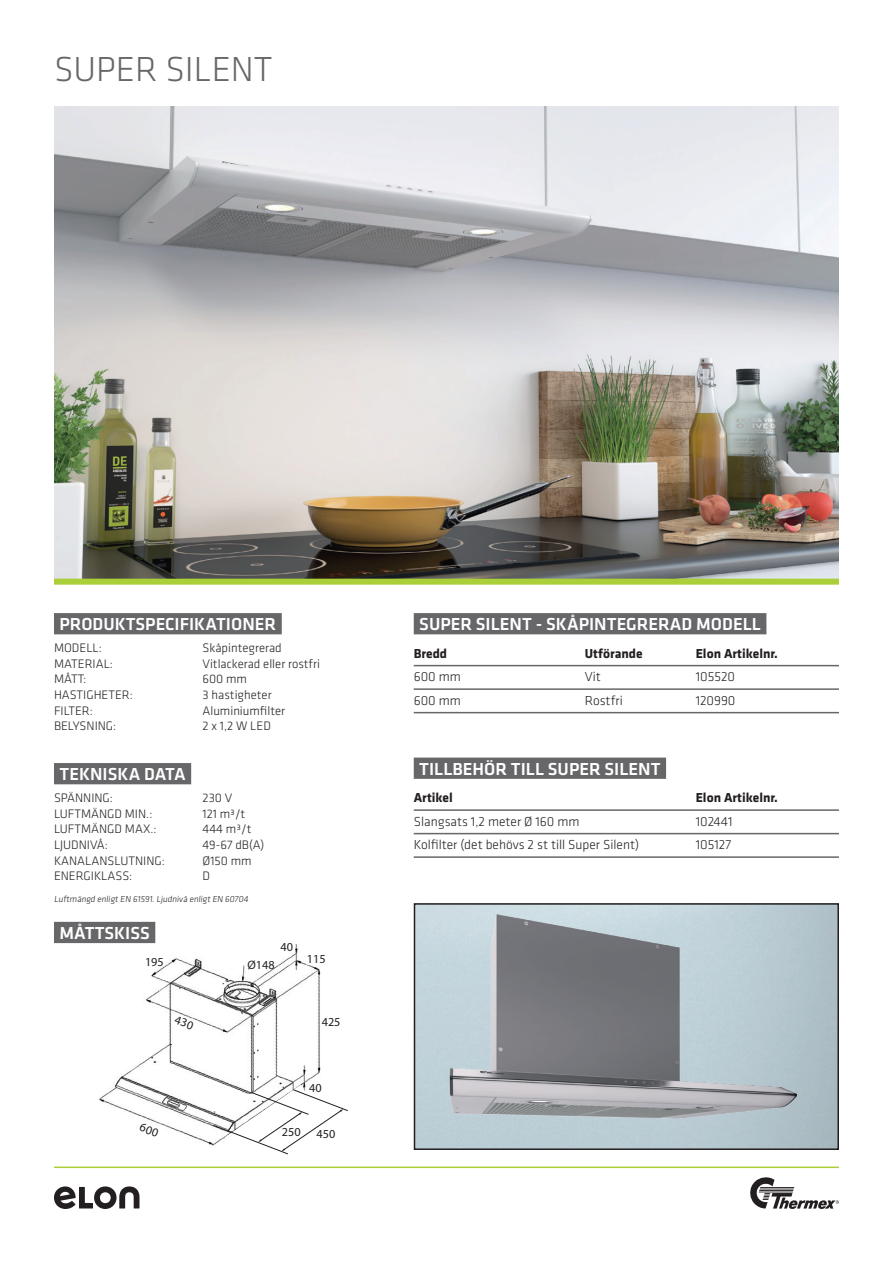
<style>
.page{position:relative;width:893px;height:1263px;background:#fff}
.page>*{position:absolute;margin:0;border:0;box-sizing:border-box;transform-origin:0 0}
.t1{font:300 36px "Klavika";color:#67676a}
.t2{font:500 18px "Klavika";color:#fff}
.t3{font:300 13.5px "Klavika";color:#231f20}
.t4{font:700 13.5px "Klavika";color:#231f20}
.t5{font:300 12.75px "Klavika";color:#231f20}
.t6{font:12.3px "Myriad Pro";color:#231f20}
.t7{font:300 9px "Klavika";color:#231f20}
</style>
<div class="page">
<svg style="left:750px;top:1177px;width:89px;height:32px"></svg>
<svg style="left:54px;top:1186px;width:85px;height:23px"></svg>
<hr style="left:54px;top:1166px;width:785px;height:2px;background:#abcf38">
<img style="left:96px;top:936px;width:225px;height:202px">
<svg style="left:195px;top:1077px;width:153px;height:78px"></svg>
<div style="left:414px;top:613px;width:352px;height:21px;background:#67676a"></div>
<hr style="left:414px;top:665px;width:425px;height:1px;background:#67676a">
<hr style="left:414px;top:688px;width:425px;height:2px;background:#67676a">
<hr style="left:414px;top:712px;width:425px;height:1px;background:#67676a">
<div style="left:414px;top:757px;width:252px;height:22px;background:#67676a"></div>
<hr style="left:414px;top:809px;width:425px;height:2px;background:#67676a">
<hr style="left:414px;top:833px;width:425px;height:1px;background:#67676a">
<hr style="left:414px;top:856px;width:425px;height:2px;background:#67676a">
<div style="left:54px;top:613px;width:228px;height:21px;background:#67676a"></div>
<div style="left:54px;top:763px;width:137px;height:21px;background:#67676a"></div>
<div style="left:54px;top:922px;width:101px;height:21px;background:#67676a"></div>
<img style="left:54px;top:106px;width:785px;height:473px">
<div style="left:54px;top:579px;width:785px;height:6px;background:#abcf38"></div>
<div style="left:414px;top:903px;width:425px;height:247px;border:2px solid #231f20"></div>
<img style="left:419px;top:908px;width:420px;height:234px">
<svg style="left:174px;top:1016px;width:20px;height:14px"></svg>
<svg style="left:139px;top:1123px;width:20px;height:14px"></svg>
<h1 class="t1" style="left:54px;top:47px;width:220px">SUPER SILENT</h1>
<h2 class="t2" style="left:60px;top:612px;width:218px">PRODUKTSPECIFIKATIONER</h2>
<p class="t5" style="left:54px;top:640px;width:49px">MODELL:</p>
<p class="t5" style="left:202px;top:640px;width:81px">Skåpintegrerad</p>
<p class="t5" style="left:54px;top:656px;width:60px">MATERIAL:</p>
<p class="t5" style="left:202px;top:656px;width:119px">Vitlackerad eller rostfri</p>
<p class="t5" style="left:54px;top:671px;width:34px">MÅTT:</p>
<p class="t5" style="left:202px;top:671px;width:46px">600 mm</p>
<p class="t5" style="left:54px;top:687px;width:80px">HASTIGHETER:</p>
<p class="t5" style="left:202px;top:687px;width:71px">3 hastigheter</p>
<p class="t5" style="left:54px;top:703px;width:40px">FILTER:</p>
<p class="t5" style="left:202px;top:703px;width:84px">Aluminiumfilter</p>
<p class="t5" style="left:54px;top:718px;width:64px">BELYSNING:</p>
<p class="t5" style="left:202px;top:718px;width:70px">2 x 1,2 W LED</p>
<h2 class="t2" style="left:60px;top:762px;width:128px">TEKNISKA DATA</h2>
<p class="t5" style="left:54px;top:790px;width:61px">SPÄNNING:</p>
<p class="t5" style="left:202px;top:790px;width:31px">230 V</p>
<p class="t5" style="left:54px;top:806px;width:100px">LUFTMÄNGD MIN.:</p>
<p class="t5" style="left:202px;top:806px;width:44px">121 m³/t</p>
<p class="t5" style="left:54px;top:821px;width:104px">LUFTMÄNGD MAX.:</p>
<p class="t5" style="left:202px;top:821px;width:50px">444 m³/t</p>
<p class="t5" style="left:54px;top:837px;width:55px">LJUDNIVÅ:</p>
<p class="t5" style="left:202px;top:837px;width:63px">49-67 dB(A)</p>
<p class="t5" style="left:54px;top:853px;width:112px">KANALANSLUTNING:</p>
<p class="t5" style="left:202px;top:853px;width:51px">Ø150 mm</p>
<p class="t5" style="left:54px;top:868px;width:80px">ENERGIKLASS:</p>
<p class="t5" style="left:202px;top:868px;width:9px">D</p>
<p class="t7" style="left:54px;top:893px;width:197px">Luftmängd enligt EN 61591. Ljudnivå enligt EN 60704</p>
<h2 class="t2" style="left:60px;top:921px;width:92px">MÅTTSKISS</h2>
<p class="t6" style="left:280px;top:940px;width:14px">40</p>
<p class="t6" style="left:145px;top:955px;width:20px">195</p>
<p class="t6" style="left:247px;top:957px;width:29px">Ø148</p>
<p class="t6" style="left:307px;top:951px;width:20px">115</p>
<p class="t6" style="left:322px;top:1014px;width:20px">425</p>
<p class="t6" style="left:309px;top:1080px;width:14px">40</p>
<p class="t6" style="left:282px;top:1124px;width:20px">250</p>
<p class="t6" style="left:317px;top:1126px;width:20px">450</p>
<h2 class="t2" style="left:419px;top:612px;width:343px">SUPER SILENT - SKÅPINTEGRERAD MODELL</h2>
<p class="t4" style="left:414px;top:644px;width:35px">Bredd</p>
<p class="t4" style="left:585px;top:644px;width:59px">Utförande</p>
<p class="t4" style="left:696px;top:644px;width:84px">Elon Artikelnr.</p>
<p class="t3" style="left:414px;top:669px;width:49px">600 mm</p>
<p class="t3" style="left:585px;top:669px;width:18px">Vit</p>
<p class="t3" style="left:696px;top:669px;width:41px">105520</p>
<p class="t3" style="left:414px;top:692px;width:49px">600 mm</p>
<p class="t3" style="left:585px;top:692px;width:40px">Rostfri</p>
<p class="t3" style="left:696px;top:692px;width:41px">120990</p>
<h2 class="t2" style="left:419px;top:756px;width:243px">TILLBEHÖR TILL SUPER SILENT</h2>
<p class="t4" style="left:414px;top:788px;width:41px">Artikel</p>
<p class="t4" style="left:696px;top:788px;width:84px">Elon Artikelnr.</p>
<p class="t3" style="left:414px;top:813px;width:167px">Slangsats 1,2 meter Ø 160 mm</p>
<p class="t3" style="left:696px;top:813px;width:38px">102441</p>
<p class="t3" style="left:414px;top:837px;width:227px">Kolfilter (det behövs 2 st till Super Silent)</p>
<p class="t3" style="left:696px;top:837px;width:37px">105127</p>
</div>
